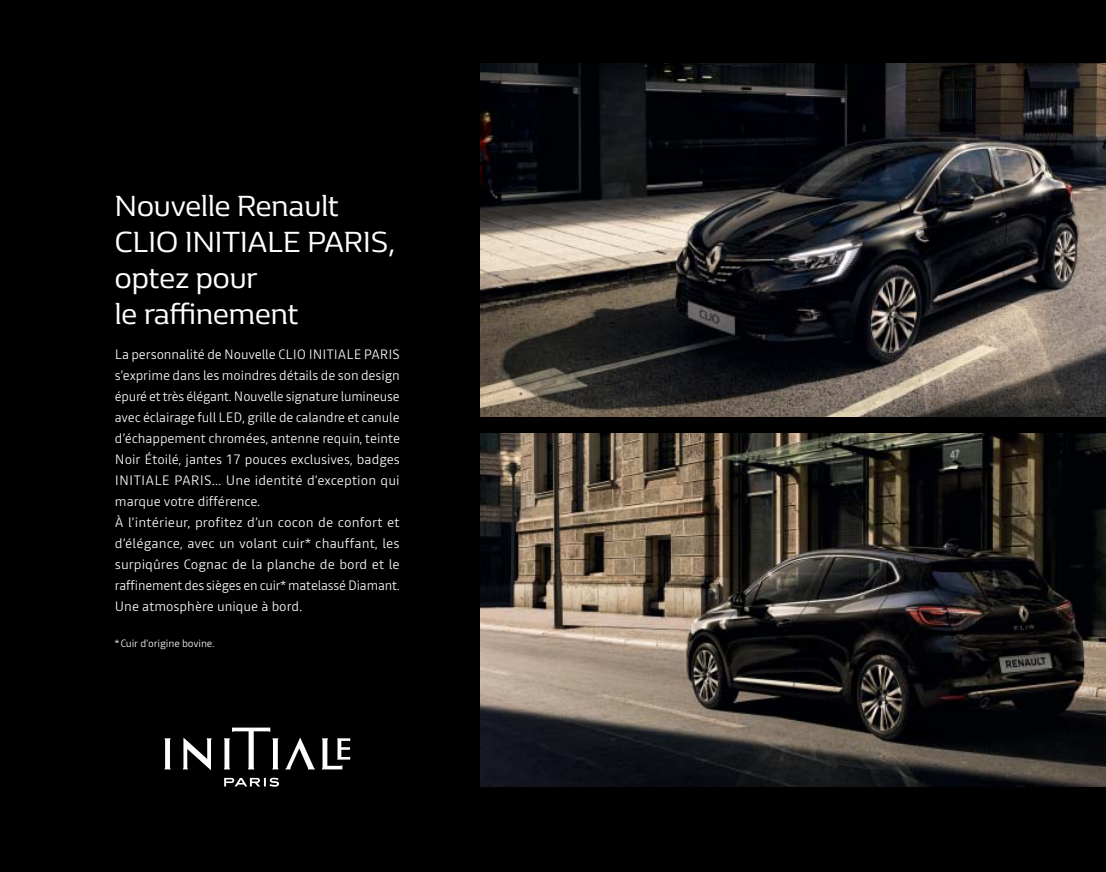
<style>
.page{position:relative;width:1106px;height:872px;background:#000}
.page>*{position:absolute;margin:0;border:0;box-sizing:border-box;transform-origin:0 0}
.t1{font:30px/36px "Renault Life";color:#fff}
.t2{font:300 13.5px/21px "Read";letter-spacing:-.005em;color:#fff}
.t3{font:300 10.5px "Read";letter-spacing:-.01em;color:#fff}
</style>
<div class="page">
<svg style="left:164px;top:738px;width:7px;height:31px"></svg>
<svg style="left:183px;top:737px;width:29px;height:33px"></svg>
<svg style="left:322px;top:738px;width:28px;height:31px"></svg>
<svg style="left:285px;top:737px;width:30px;height:32px"></svg>
<svg style="left:224px;top:777px;width:55px;height:10px"></svg>
<svg style="left:224px;top:727px;width:54px;height:42px"></svg>
<img style="left:480px;top:64px;width:626px;height:353px">
<img style="left:480px;top:434px;width:626px;height:353px">
<h1 class="t1" style="left:115px;top:190px;width:282px">Nouvelle Renault<br>CLIO INITIALE PARIS, optez pour<br>le raffinement</h1>
<p class="t2" style="left:115px;top:344px;width:287px">La personnalité de Nouvelle CLIO INITIALE PARIS s’exprime dans les moindres détails de son design épuré et très élégant. Nouvelle signature lumineuse avec éclairage full LED, grille de calandre et canule d’échappement chromées, antenne requin, teinte Noir Étoilé, jantes 17 pouces exclusives, badges INITIALE PARIS… Une identité d’exception qui marque votre différence.<br>À l’intérieur, profitez d’un cocon de confort et d’élégance, avec un volant cuir* chauffant, les surpiqûres Cognac de la planche de bord et le raffinement des sièges en cuir* matelassé Diamant.<br>Une atmosphère unique à bord.</p>
<p class="t3" style="left:115px;top:638px;width:101px">* Cuir d’origine bovine.</p>
</div>
